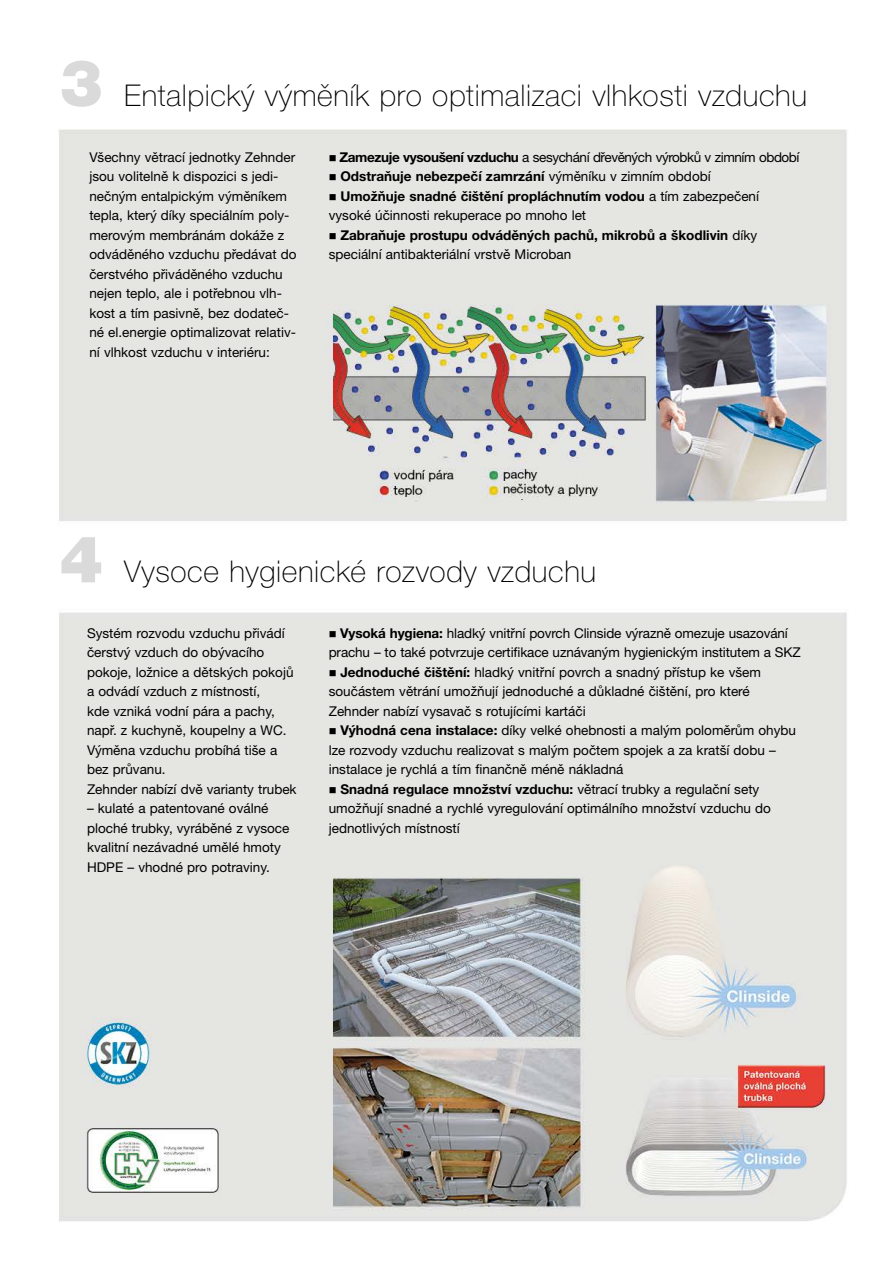
<style>
.page{position:relative;width:881px;height:1263px;background:#fff}
.page>*{position:absolute;margin:0;border:0;box-sizing:border-box;transform-origin:0 0}
.t1{font:900 64.8px "Helvetica Neue LT Pro";color:#dadada}
.t2{font:100 30px "Helvetica Neue LTW1 G";letter-spacing:.02em;color:#000}
.t3{font:13.5px/19.5px "Helvetica Neue LT Pro";color:#000}
.t4{font:700 13.5px/19.5px "Helvetica Neue LT Pro";color:#000}
.t5{font:13.5px "Helvetica Neue LT Pro";letter-spacing:-.03em;color:#000}
.s1{font-weight:700}
.s2{font-weight:400}
</style>
<div class="page">
<img style="left:58px;top:129px;width:789px;height:1093px">
<h1 class="t1" style="left:60px;top:44px;width:45px">3</h1>
<h2 class="t2" style="left:124px;top:78px;width:684px">Entalpický výměník pro optimalizaci vlhkosti vzduchu</h2>
<p class="t3" style="left:89px;top:147px;width:209px">Všechny větrací jednotky Zehnder jsou volitelně k dispozici s jedi&shy;nečným entalpickým výměníkem tepla, který díky speciálním poly&shy;merovým membránám dokáže z odváděného vzduchu předávat do čerstvého přiváděného vzduchu nejen teplo, ale i potřebnou vlh&shy;kost a tím pasivně, bez dodateč&shy;né el.energie optimalizovat relativ&shy;ní vlhkost vzduchu v interiéru:</p>
<p class="t5" style="left:328px;top:149px;width:472px">■ <span class="s1">Zamezuje vysoušení vzduchu</span> a sesychání dřevěných výrobků v zimním období</p>
<p class="t4" style="left:328px;top:166px;width:383px">■ Odstraňuje nebezpečí zamrzání <span class="s2">výměníku v zimním období</span></p>
<p class="t3" style="left:328px;top:186px;width:431px">■ <span class="s1">Umožňuje snadné čištění propláchnutím vodou</span> a tím zabezpečení vysoké účinnosti rekuperace po mnoho let</p>
<p class="t4" style="left:328px;top:225px;width:429px">■ Zabraňuje prostupu odváděných pachů, mikrobů a škodlivin <span class="s2">díky speciální antibakteriální vrstvě Microban</span></p>
<h1 class="t1" style="left:60px;top:521px;width:45px">4</h1>
<h2 class="t2" style="left:124px;top:554px;width:473px">Vysoce hygienické rozvody vzduchu</h2>
<p class="t3" style="left:87px;top:623px;width:211px">Systém rozvodu vzduchu přivádí čerstvý vzduch do obývacího pokoje, ložnice a dětských pokojů a odvádí vzduch z místností,<br>kde vzniká vodní pára a pachy, např. z kuchyně, koupelny a WC.<br>Výměna vzduchu probíhá tiše a bez průvanu.<br>Zehnder nabízí dvě varianty trubek</p>
<p class="t3" style="left:87px;top:798px;width:204px">– kulaté a patentované oválné ploché trubky, vyráběné z vysoce kvalitní nezávadné umělé hmoty<br>HDPE – vhodné pro potraviny.</p>
<p class="t3" style="left:328px;top:623px;width:473px">■ <span class="s1">Vysoká hygiena:</span> hladký vnitřní povrch Clinside výrazně omezuje usazování prachu – to také potvrzuje certifikace uznávaným hygienickým institutem a SKZ</p>
<p class="t3" style="left:328px;top:662px;width:433px">■ <span class="s1">Jednoduché čištění:</span> hladký vnitřní povrch a snadný přístup ke všem součástem větrání umožňují jednoduché a důkladné čištění, pro které<br>Zehnder nabízí vysavač s rotujícími kartáči</p>
<p class="t3" style="left:328px;top:720px;width:468px">■ <span class="s1">Výhodná cena instalace:</span> díky velké ohebnosti a malým poloměrům ohybu lze rozvody vzduchu realizovat s malým počtem spojek a za kratší dobu – instalace je rychlá a tím finančně méně nákladná</p>
<p class="t3" style="left:328px;top:779px;width:443px">■ <span class="s1">Snadná regulace množství vzduchu:</span> větrací trubky a regulační sety umožňují snadné a rychlé vyregulování optimálního množství vzduchu do jednotlivých místností</p>
</div>
